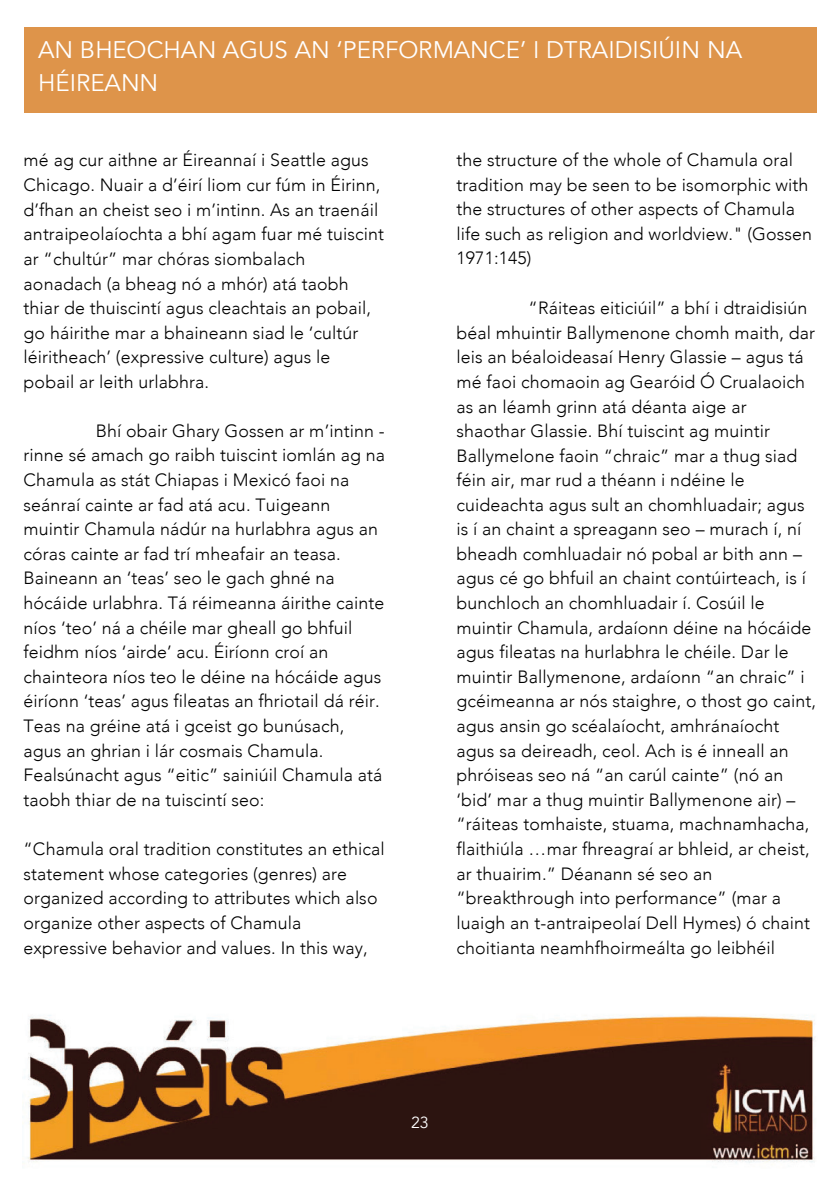
<style>
.page{position:relative;width:840px;height:1191px;background:#fff}
.page>*{position:absolute;margin:0;border:0;box-sizing:border-box;transform-origin:0 0}
.t1{font:24px/32.6px "Avenir";color:#fff}
.t2{font:300 17.8px/24.6px "Avenir";letter-spacing:.005em;color:#000}
.t3{font:16px "Avenir";color:#fff}
</style>
<div class="page">
<img style="left:24px;top:1015px;width:791px;height:148px">
<div style="left:24px;top:27px;width:792px;height:86px;background:#de944a"></div>
<p class="t1" style="left:38px;top:34px;width:705px">AN BHEOCHAN AGUS AN ‘PERFORMANCE’ I DTRAIDISIÚIN NA<br>HÉIREANN</p>
<p class="t2" style="left:24px;top:148px;width:362px">mé ag cur aithne ar Éireannaí i Seattle agus Chicago. Nuair a d’éirí liom cur fúm in Éirinn, d’fhan an cheist seo i m’intinn. As an traenáil antraipeolaíochta a bhí agam fuar mé tuiscint ar “chultúr” mar chóras siombalach aonadach (a bheag nó a mhór) atá taobh thiar de thuiscintí agus cleachtais an pobail, go háirithe mar a bhaineann siad le ‘cultúr léiritheach’ (expressive culture) agus le pobail ar leith urlabhra.</p>
<p class="t2" style="left:24px;top:418px;width:363px;text-indent:72px">Bhí obair Ghary Gossen ar m’intinn - rinne sé amach go raibh tuiscint iomlán ag na Chamula as stát Chiapas i Mexicó faoi na seánraí cainte ar fad atá acu. Tuigeann muintir Chamula nádúr na hurlabhra agus an córas cainte ar fad trí mheafair an teasa.<br>Baineann an ‘teas’ seo le gach ghné na hócáide urlabhra. Tá réimeanna áirithe cainte níos ‘teo’ ná a chéile mar gheall go bhfuil feidhm níos ‘airde’ acu. Éiríonn croí an chainteora níos teo le déine na hócáide agus éiríonn ‘teas’ agus fileatas an fhriotail dá réir.<br>Teas na gréine atá i gceist go bunúsach, agus an ghrian i lár cosmais Chamula.<br>Fealsúnacht agus “eitic” sainiúil Chamula atá taobh thiar de na tuiscintí seo:</p>
<p class="t2" style="left:24px;top:836px;width:362px">“Chamula oral tradition constitutes an ethical statement whose categories (genres) are organized according to attributes which also organize other aspects of Chamula expressive behavior and values. In this way,</p>
<p class="t2" style="left:456px;top:148px;width:357px">the structure of the whole of Chamula oral tradition may be seen to be isomorphic with the structures of other aspects of Chamula life such as religion and worldview." (Gossen 1971:145)</p>
<p class="t2" style="left:456px;top:295px;width:361px;text-indent:72px">“Ráiteas eiticiúil” a bhí i dtraidisiún béal mhuintir Ballymenone chomh maith, dar leis an béaloideasaí Henry Glassie – agus tá mé faoi chomaoin ag Gearóid Ó Crualaoich as an léamh grinn atá déanta aige ar shaothar Glassie. Bhí tuiscint ag muintir Ballymelone faoin “chraic” mar a thug siad féin air, mar rud a théann i ndéine le cuideachta agus sult an chomhluadair; agus is í an chaint a spreagann seo – murach í, ní bheadh comhluadair nó pobal ar bith ann – agus cé go bhfuil an chaint contúirteach, is í bunchloch an chomhluadair í. Cosúil le muintir Chamula, ardaíonn déine na hócáide agus fileatas na hurlabhra le chéile. Dar le muintir Ballymenone, ardaíonn “an chraic” i gcéimeanna ar nós staighre, o thost go caint, agus ansin go scéalaíocht, amhránaíocht agus sa deireadh, ceol. Ach is é inneall an phróiseas seo ná “an carúl cainte” (nó an ‘bid’ mar a thug muintir Ballymenone air) – “ráiteas tomhaiste, stuama, machnamhacha, flaithiúla …mar fhreagraí ar bhleid, ar cheist, ar thuairim.” Déanann sé seo an “breakthrough into performance” (mar a luaigh an t-antraipeolaí Dell Hymes) ó chaint choitianta neamhfhoirmeálta go leibhéil</p>
<p class="t3" style="left:411px;top:1112px;width:19px">23</p>
</div>
